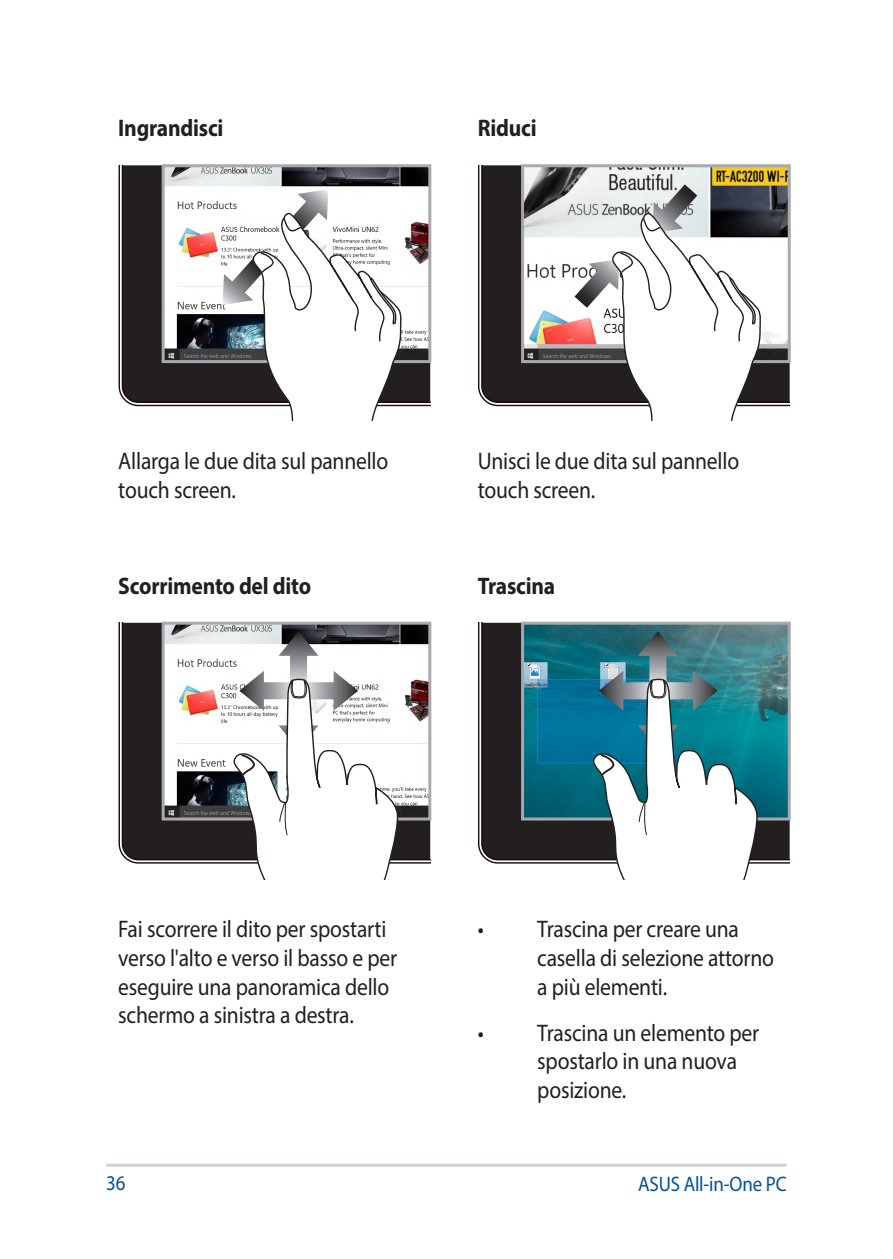
<style>
.page{position:relative;width:893px;height:1259px;background:#fff}
.page>*{position:absolute;margin:0;border:0;box-sizing:border-box;transform-origin:0 0}
.t1{font:24px/28.8px "Myriad Pro";letter-spacing:-.01em;color:#231f20;scale:.9 1}
.t2{font:700 24px "Myriad Pro";letter-spacing:-.01em;color:#231f20;scale:.9 1}
.t3{font:21px "Myriad Pro";letter-spacing:-.01em;color:#01529a;scale:.9 1}
</style>
<div class="page">
<hr style="left:106px;top:1163px;width:681px;height:3px;background:#d1d2d4">
<svg style="left:119px;top:165px;width:311px;height:241px"></svg>
<img style="left:166px;top:168px;width:261px;height:191px">
<div style="left:162px;top:164px;width:269px;height:199px;border:3px solid #a8a9ad"></div>
<svg style="left:222px;top:189px;width:183px;height:231px"></svg>
<svg style="left:478px;top:165px;width:312px;height:241px"></svg>
<img style="left:525px;top:168px;width:262px;height:191px">
<div style="left:521px;top:164px;width:270px;height:199px;border:3px solid #a8a9ad"></div>
<svg style="left:574px;top:184px;width:190px;height:236px"></svg>
<svg style="left:119px;top:623px;width:311px;height:240px"></svg>
<img style="left:166px;top:625px;width:261px;height:191px">
<div style="left:162px;top:621px;width:269px;height:199px;border:3px solid #a8a9ad"></div>
<svg style="left:231px;top:631px;width:168px;height:248px"></svg>
<svg style="left:478px;top:623px;width:312px;height:240px"></svg>
<img style="left:525px;top:625px;width:262px;height:191px">
<div style="left:521px;top:621px;width:270px;height:199px;border:3px solid #a8a9ad"></div>
<svg style="left:591px;top:631px;width:167px;height:248px"></svg>
<p class="t2" style="left:118px;top:113px;width:118px">Ingrandisci</p>
<p class="t2" style="left:478px;top:113px;width:67px">Riduci</p>
<p class="t1" style="left:118px;top:446px;width:302px">Allarga le due dita sul pannello touch screen.</p>
<p class="t1" style="left:478px;top:446px;width:292px">Unisci le due dita sul pannello touch screen.</p>
<p class="t2" style="left:118px;top:570px;width:216px">Scorrimento del dito</p>
<p class="t2" style="left:478px;top:570px;width:88px">Trascina</p>
<p class="t1" style="left:118px;top:914px;width:311px">Fai scorrere il dito per spostarti verso l'alto e verso il basso e per eseguire una panoramica dello schermo a sinistra a destra.</p>
<p class="t1" style="left:537px;top:914px;width:265px;text-indent:-60px">• Trascina per creare una casella di selezione attorno a più elementi.</p>
<p class="t1" style="left:537px;top:1017px;width:248px;text-indent:-60px">• Trascina un elemento per spostarlo in una nuova posizione.</p>
<p class="t3" style="left:106px;top:1169px;width:23px">36</p>
<p class="t3" style="left:638px;top:1170px;width:166px">ASUS All-in-One PC</p>
</div>
